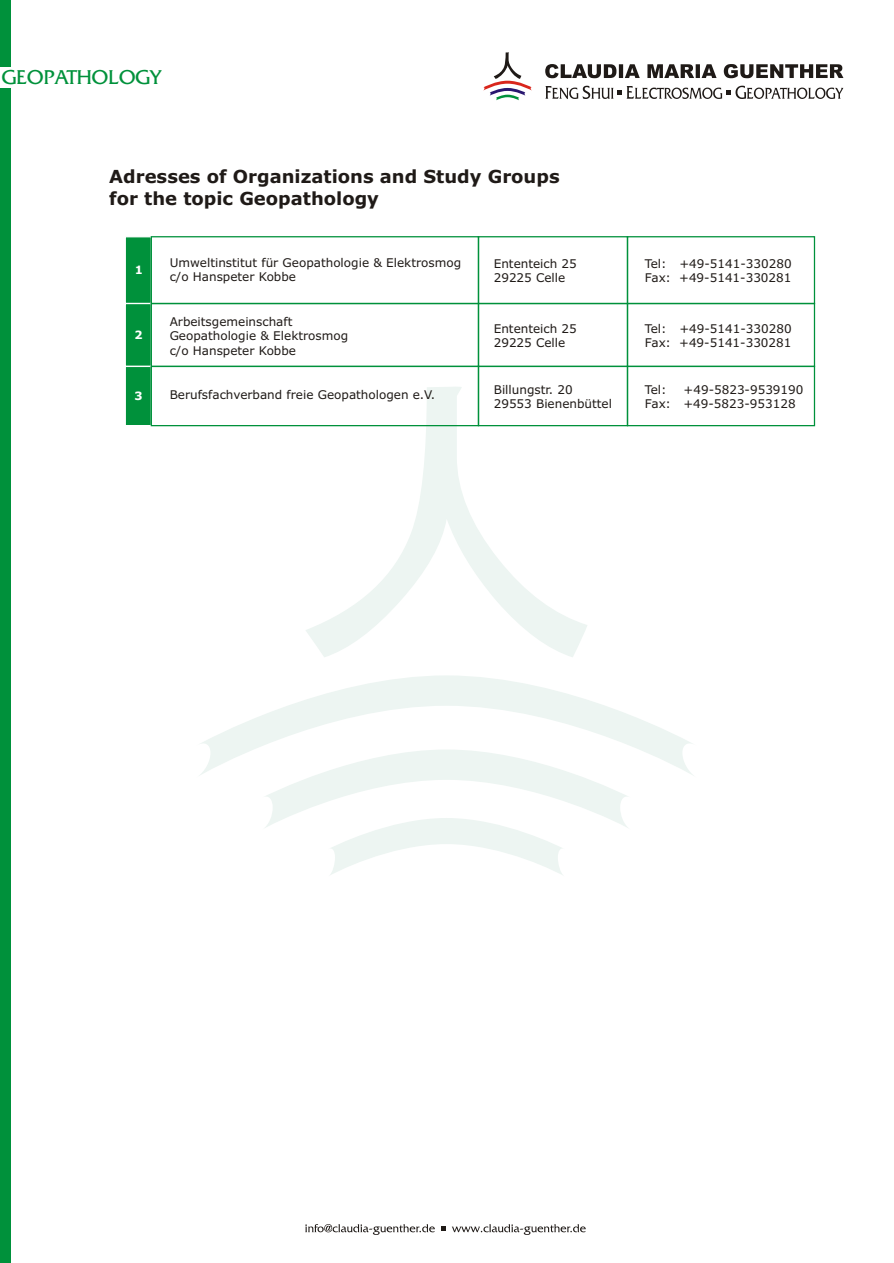
<style>
.page{position:relative;width:894px;height:1263px;background:#fff}
.page>*{position:absolute;margin:0;border:0;box-sizing:border-box;transform-origin:0 0}
.t1{font:21px "France";color:#00913b}
.t2{font:700 18px/21.9px "Verdana";color:#1f1a17}
.t3{font:12px/14.5px "Verdana";color:#1f1a17}
.t4{font:700 11.55px "Verdana";color:#fff}
</style>
<div class="page">
<div style="left:0;top:0;width:10px;height:1263px;background:#00913b"></div>
<div style="left:0;top:67px;width:185px;height:21px;background:#fff"></div>
<svg style="left:305px;top:387px;width:283px;height:270px"></svg>
<svg style="left:199px;top:675px;width:495px;height:101px"></svg>
<svg style="left:262px;top:750px;width:369px;height:125px"></svg>
<div style="left:125px;top:236px;width:27px;height:68px;background:#00913b;border:1px solid #fff"></div>
<div style="left:125px;top:303px;width:27px;height:64px;background:#00913b;border:1px solid #fff"></div>
<div style="left:125px;top:366px;width:27px;height:60px;background:#00913b;border:1px solid #fff"></div>
<div style="left:151px;top:236px;width:328px;height:68px;border:1px solid #00913b"></div>
<div style="left:151px;top:303px;width:328px;height:64px;border:1px solid #00913b"></div>
<div style="left:151px;top:366px;width:328px;height:60px;border:1px solid #00913b"></div>
<div style="left:478px;top:236px;width:150px;height:68px;border:1px solid #00913b"></div>
<div style="left:478px;top:303px;width:150px;height:64px;border:1px solid #00913b"></div>
<div style="left:478px;top:366px;width:150px;height:60px;border:1px solid #00913b"></div>
<div style="left:627px;top:236px;width:188px;height:68px;border:1px solid #00913b"></div>
<div style="left:627px;top:303px;width:188px;height:64px;border:1px solid #00913b"></div>
<div style="left:627px;top:366px;width:188px;height:60px;border:1px solid #00913b"></div>
<svg style="left:483px;top:52px;width:49px;height:48px"></svg>
<svg style="left:545px;top:86px;width:298px;height:13px"></svg>
<svg style="left:545px;top:64px;width:298px;height:14px"></svg>
<svg style="left:305px;top:1224px;width:281px;height:11px"></svg>
<h1 class="t1" style="left:2px;top:70px;width:161px">GEOPATHOLOGY</h1>
<h2 class="t2" style="left:109px;top:167px;width:452px">Adresses of Organizations and Study Groups for the topic Geopathology</h2>
<p class="t4" style="left:135px;top:265px;width:10px">1</p>
<p class="t4" style="left:135px;top:330px;width:10px">2</p>
<p class="t4" style="left:135px;top:391px;width:10px">3</p>
<p class="t3" style="left:170px;top:256px;width:293px">Umweltinstitut für Geopathologie &amp; Elektrosmog c/o Hanspeter Kobbe</p>
<p class="t3" style="left:170px;top:315px;width:180px">Arbeitsgemeinschaft<br>Geopathologie &amp; Elektrosmog c/o Hanspeter Kobbe</p>
<p class="t3" style="left:170px;top:388px;width:267px">Berufsfachverband freie Geopathologen e.V.</p>
<p class="t3" style="left:494px;top:257px;width:85px">Ententeich 25<br>29225 Celle</p>
<p class="t3" style="left:494px;top:322px;width:85px">Ententeich 25<br>29225 Celle</p>
<p class="t3" style="left:494px;top:383px;width:120px">Billungstr. 20<br>29553 Bienenbüttel</p>
<p class="t3" style="left:645px;top:257px;width:148px">Tel: +49-5141-330280<br>Fax: +49-5141-330281</p>
<p class="t3" style="left:645px;top:322px;width:148px">Tel: +49-5141-330280<br>Fax: +49-5141-330281</p>
<p class="t3" style="left:645px;top:383px;width:23px">Tel:</p>
<p class="t3" style="left:645px;top:383px;width:160px;text-indent:39px">+49-5823-9539190<br>Fax: +49-5823-953128</p>
</div>
